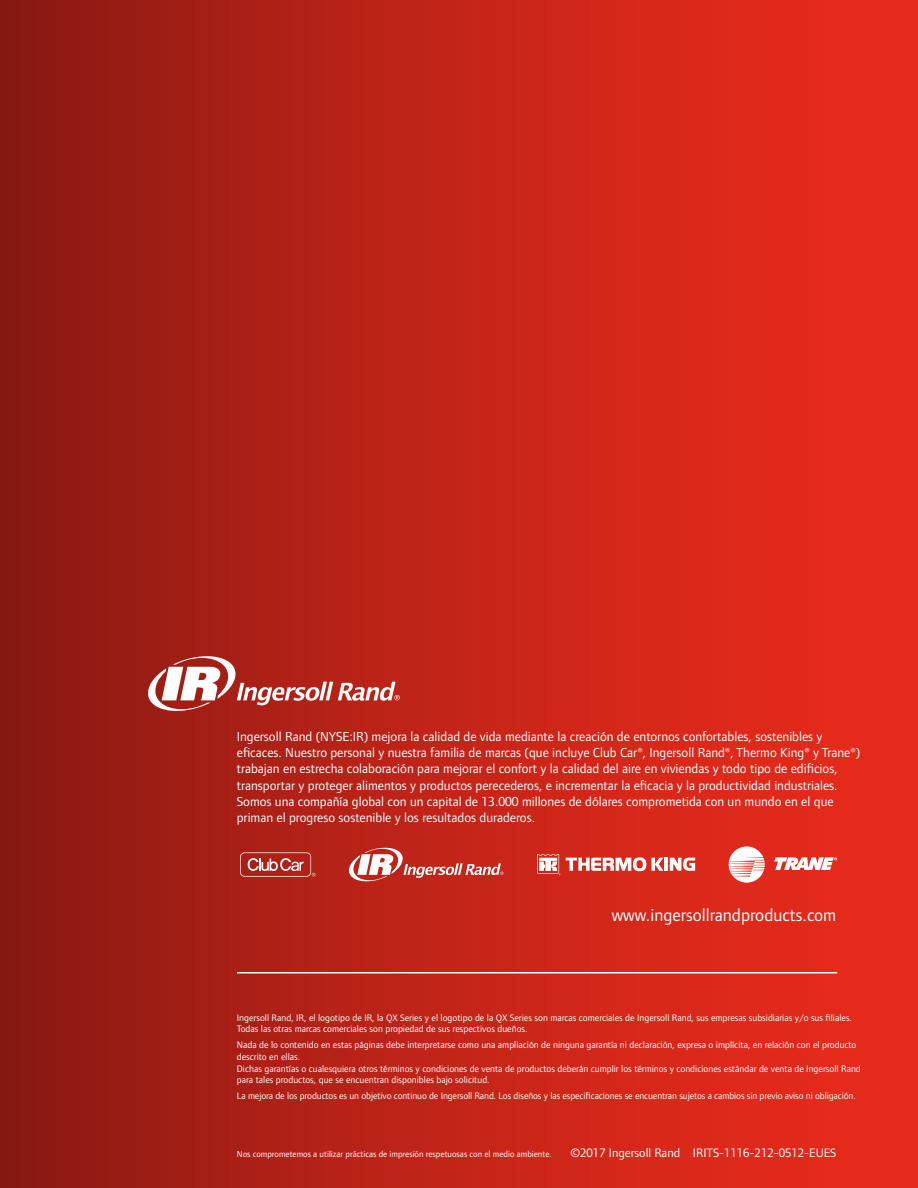
<style>
.page{position:relative;width:918px;height:1188px;background:#fff}
.page>*{position:absolute;margin:0;border:0;box-sizing:border-box;transform-origin:0 0}
.t1{font:18px "Foundry Form Sans";color:#fff}
.t2{font:13.5px/16.2px "Foundry Form Sans";color:#fff}
.t3{font:12.75px "Foundry Form Sans";color:#fff}
.t4{font:9.75px/11.7px "Foundry Form Sans";color:#fff}
.t5{font:9px "Foundry Form Sans";color:#fff}
</style>
<div class="page">
<div style="left:0;top:0;width:918px;height:1188px;background:linear-gradient(to right,#8e1a13,#f12c1d)"></div>
<svg style="left:146px;top:652px;width:254px;height:63px"></svg>
<svg style="left:348px;top:845px;width:156px;height:39px;background:#ce5248"></svg>
<svg style="left:240px;top:852px;width:75px;height:25px;background:#bf4f47"></svg>
<svg style="left:566px;top:857px;width:129px;height:14px"></svg>
<svg style="left:537px;top:854px;width:23px;height:21px"></svg>
<svg style="left:729px;top:846px;width:36px;height:37px"></svg>
<svg style="left:774px;top:857px;width:63px;height:13px"></svg>
<hr style="left:237px;top:972px;width:600px;height:2px;background:#fff">
<p class="t2" style="left:237px;top:728px;width:625px">Ingersoll Rand (NYSE:IR) mejora la calidad de vida mediante la creación de entornos confortables, sostenibles y eficaces. Nuestro personal y nuestra familia de marcas (que incluye Club Car®, Ingersoll Rand®, Thermo King® y Trane®) trabajan en estrecha colaboración para mejorar el confort y la calidad del aire en viviendas y todo tipo de edificios, transportar y proteger alimentos y productos perecederos, e incrementar la eficacia y la productividad industriales.<br>Somos una compañía global con un capital de 13.000 millones de dólares comprometida con un mundo en el que priman el progreso sostenible y los resultados duraderos.</p>
<h1 class="t1" style="left:612px;top:905px;width:226px">www.ingersollrandproducts.com</h1>
<p class="t4" style="left:237px;top:1011px;width:617px">Ingersoll Rand, IR, el logotipo de IR, la QX Series y el logotipo de la QX Series son marcas comerciales de Ingersoll Rand, sus empresas subsidiarias y/o sus filiales.<br>Todas las otras marcas comerciales son propiedad de sus respectivos dueños.</p>
<p class="t4" style="left:237px;top:1039px;width:626px">Nada de lo contenido en estas páginas debe interpretarse como una ampliación de ninguna garantía ni declaración, expresa o implícita, en relación con el producto descrito en ellas.<br>Dichas garantías o cualesquiera otros términos y condiciones de venta de productos deberán cumplir los términos y condiciones estándar de venta de Ingersoll Rand para tales productos, que se encuentran disponibles bajo solicitud.</p>
<p class="t4" style="left:237px;top:1090px;width:621px">La mejora de los productos es un objetivo continuo de Ingersoll Rand. Los diseños y las especificaciones se encuentran sujetos a cambios sin previo aviso ni obligación.</p>
<p class="t5" style="left:237px;top:1149px;width:316px">Nos comprometemos a utilizar prácticas de impresión respetuosas con el medio ambiente.</p>
<h3 class="t3" style="left:570px;top:1145px;width:267px">©2017 Ingersoll Rand IRITS-1116-212-0512-EUES</h3>
</div>
